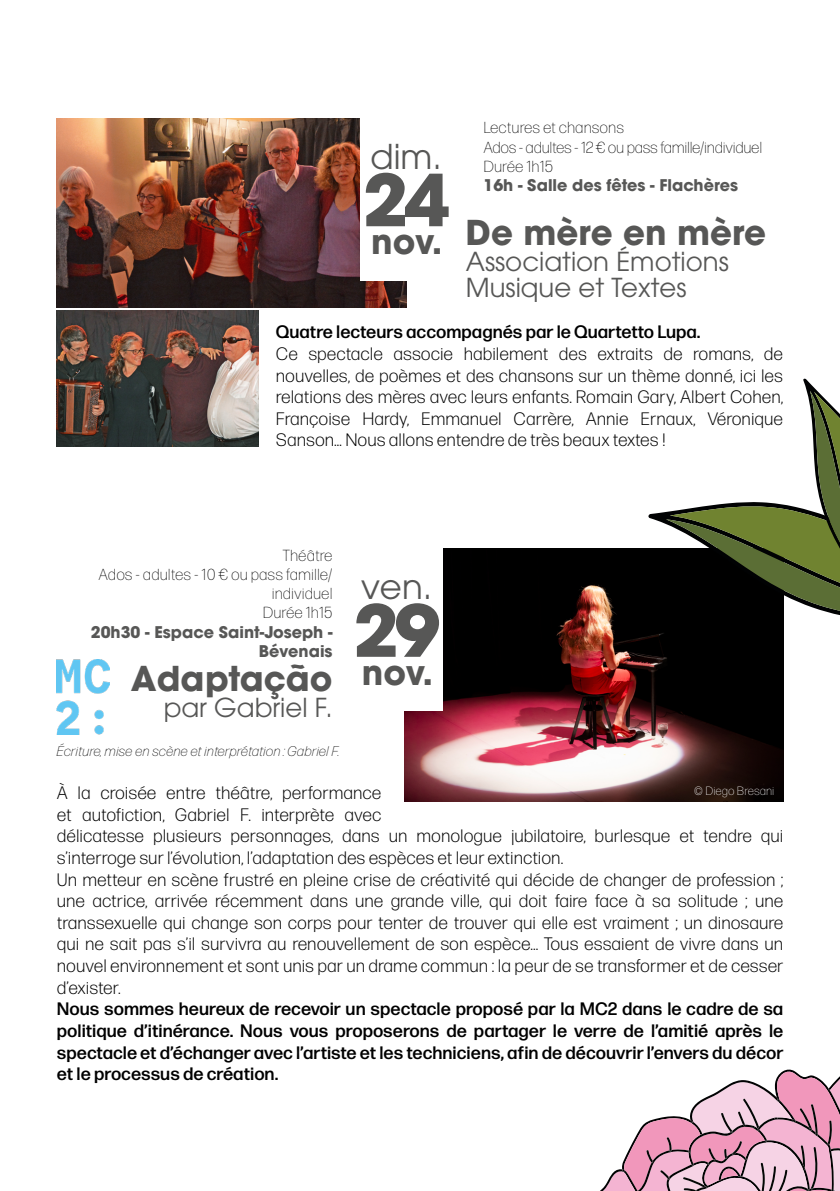
<style>
.page{position:relative;width:840px;height:1191px;background:#fff}
.page>*{position:absolute;margin:0;border:0;box-sizing:border-box;transform-origin:0 0}
.t1{font:700 71px "ITC Avant Garde Pro";color:#575756;scale:1.04 1}
.t2{font:700 34px "ITC Avant Garde Pro";color:#575756}
.t3{font:34px "ITC Avant Garde Pro";color:#575756}
.t4{font:26px/26px "ITC Avant Garde Pro";color:#575756}
.t5{font:300 18px/21.6px "Forma DJR Micro";color:#000;text-align:justify}
.t6{font:500 18px/21.6px "Forma DJR Micro";color:#000;text-align:justify}
.t7{font:200 16px/19.2px "Forma DJR Micro";letter-spacing:-.02em;color:#000}
.t8{font:700 16px/19.2px "ITC Avant Garde Pro";color:#575756;text-align:right}
.t9{font:200 16px/19.2px "Forma DJR Micro";color:#000;text-align:right}
.t10{font:italic 200 14px "Forma DJR Micro";color:#000}
.t11{font:200 12px "Forma DJR Micro";color:#fff}
</style>
<div class="page">
<img style="left:404px;top:549px;width:378px;height:252px">
<img style="left:57px;top:118px;width:349px;height:189px">
<img style="left:57px;top:311px;width:202px;height:135px">
<div style="left:350px;top:547px;width:92px;height:164px;background:#fff"></div>
<div style="left:360px;top:117px;width:92px;height:164px;background:#fff"></div>
<img style="left:57px;top:660px;width:52px;height:75px">
<svg style="left:647px;top:378px;width:192px;height:244px"></svg>
<svg style="left:600px;top:1069px;width:239px;height:122px"></svg>
<h2 class="t3" style="left:370px;top:135px;width:73px">dim.</h2>
<h1 class="t1" style="left:362px;top:153px;width:85px">24</h1>
<h2 class="t2" style="left:371px;top:219px;width:73px">nov.</h2>
<p class="t7" style="left:483px;top:118px;width:280px">Lectures et chansons<br>Ados - adultes - 12 € ou pass famille/individuel<br>Durée 1h15</p>
<p class="t8" style="left:483px;top:175px;width:256px">16h - Salle des fêtes - Flachères</p>
<h2 class="t2" style="left:465px;top:209px;width:302px">De mère en mère</h2>
<h3 class="t4" style="left:465px;top:248px;width:264px">Association Émotions<br>Musique et Textes</h3>
<p class="t6" style="left:276px;top:321px;width:426px">Quatre lecteurs accompagnés par le Quartetto Lupa.</p>
<p class="t5" style="left:276px;top:342px;width:508px">Ce spectacle associe habilement des extraits de romans, de nouvelles, de poèmes et des chansons sur un thème donné, ici les relations des mères avec leurs enfants. Romain Gary, Albert Cohen, Françoise Hardy, Emmanuel Carrère, Annie Ernaux, Véronique Sanson… Nous allons entendre de très beaux textes !</p>
<p class="t9" style="left:98px;top:545px;width:235px">Théâtre<br>Ados - adultes - 10 € ou pass famille/ individuel<br>Durée 1h15</p>
<p class="t8" style="left:91px;top:622px;width:243px">20h30 - Espace Saint-Joseph -<br>Bévenais</p>
<h2 class="t2" style="left:131px;top:656px;width:203px">Adaptação</h2>
<h3 class="t4" style="left:163px;top:694px;width:170px">par Gabriel F.</h3>
<h2 class="t3" style="left:361px;top:565px;width:73px">ven.</h2>
<h1 class="t1" style="left:353px;top:583px;width:85px">29</h1>
<h2 class="t2" style="left:361px;top:649px;width:73px">nov.</h2>
<p class="t10" style="left:57px;top:743px;width:284px">Écriture, mise en scène et interprétation : Gabriel F.</p>
<p class="t5" style="left:57px;top:781px;width:727px;text-align:left">À la croisée entre théâtre, performance<br>et autofiction, Gabriel F. interprète avec<br>délicatesse plusieurs personnages, dans un monologue jubilatoire, burlesque et tendre qui s’interroge sur l’évolution, l’adaptation des espèces et leur extinction.<br>Un metteur en scène frustré en pleine crise de créativité qui décide de changer de profession ; une actrice, arrivée récemment dans une grande ville, qui doit faire face à sa solitude ; une transsexuelle qui change son corps pour tenter de trouver qui elle est vraiment ; un dinosaure qui ne sait pas s’il survivra au renouvellement de son espèce... Tous essaient de vivre dans un nouvel environnement et sont unis par un drame commun : la peur de se transformer et de cesser d’exister.</p>
<p class="t6" style="left:57px;top:997px;width:727px">Nous sommes heureux de recevoir un spectacle proposé par la MC2 dans le cadre de sa politique d’itinérance. Nous vous proposerons de partager le verre de l’amitié après le spectacle et d’échanger avec l’artiste et les techniciens, afin de découvrir l’envers du décor et le processus de création.</p>
<p class="t11" style="left:694px;top:784px;width:82px">© Diego Bresani</p>
</div>
